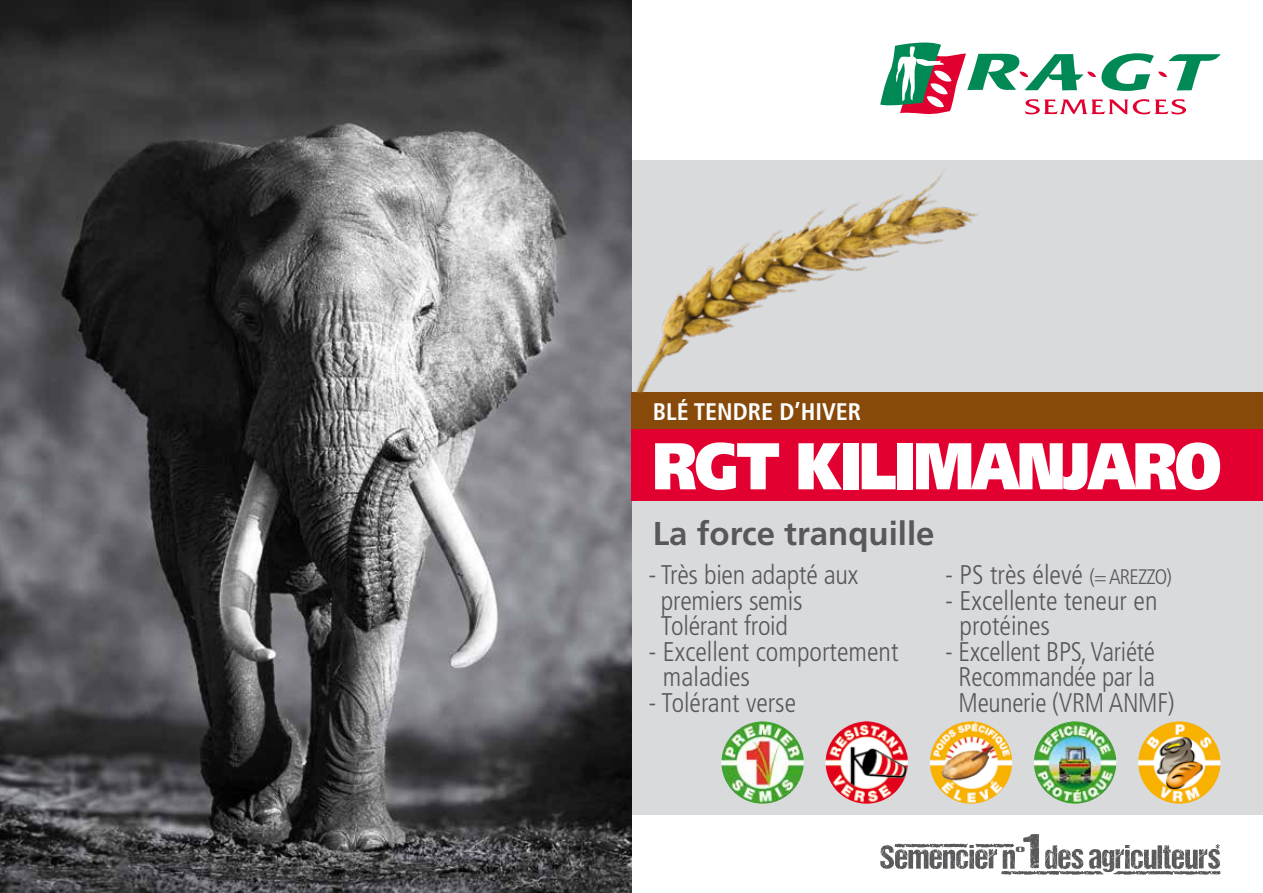
<style>
.page{position:relative;width:1263px;height:893px;background:#fff}
.page>*{position:absolute;margin:0;border:0;box-sizing:border-box;transform-origin:0 0}
.t1{font:900 66px "Frutiger LT Std";letter-spacing:-.04em;color:#fff;scale:.86 1}
.t2{font:700 33px "Frutiger LT Std";color:#58585a}
.t3{font:300 condensed 27px/25.5px "Frutiger LT Std";letter-spacing:-.01em;color:#58585a}
.t4{font:700 condensed 24px "Frutiger LT Std";color:#fff}
.s1{font-size:21px}
</style>
<div class="page">
<svg style="left:880px;top:43px;width:340px;height:72px"></svg>
<div style="left:631px;top:160px;width:632px;height:655px;background:#d9dadb"></div>
<svg style="left:880px;top:834px;width:340px;height:41px"></svg>
<img style="left:0;top:0;width:631px;height:893px">
<div style="left:631px;top:428px;width:632px;height:73px;background:#e20030"></div>
<div style="left:631px;top:392px;width:632px;height:36px;background:#884a0b"></div>
<img style="left:1138px;top:721px;width:82px;height:83px;border-radius:41px">
<img style="left:930px;top:721px;width:82px;height:83px;border-radius:41px">
<img style="left:1034px;top:721px;width:82px;height:83px;border-radius:41px">
<img style="left:825px;top:721px;width:83px;height:83px;border-radius:41px">
<img style="left:721px;top:721px;width:83px;height:83px;border-radius:41px">
<img style="left:534px;top:104px;width:484px;height:288px">
<p class="t4" style="left:653px;top:397px;width:210px">BLÉ TENDRE D’HIVER</p>
<h1 class="t1" style="left:653px;top:426px;width:662px">RGT KILIMANJARO</h1>
<p class="t2" style="left:653px;top:514px;width:283px">La force tranquille</p>
<p class="t3" style="left:661px;top:562px;width:199px;text-indent:-12px">- Très bien adapté aux premiers semis<br>Tolérant froid</p>
<p class="t3" style="left:663px;top:639px;width:237px;text-indent:-14px">- Excellent comportement maladies</p>
<p class="t3" style="left:648px;top:690px;width:149px">- Tolérant verse</p>
<p class="t3" style="left:945px;top:562px;width:228px">- PS très élevé <span class="s1">(= AREZZO)</span></p>
<p class="t3" style="left:959px;top:588px;width:199px;text-indent:-14px">- Excellente teneur en protéines</p>
<p class="t3" style="left:959px;top:639px;width:217px;text-indent:-14px">- Excellent BPS, Variété<br>Recommandée par la<br>Meunerie (VRM ANMF)</p>
</div>
